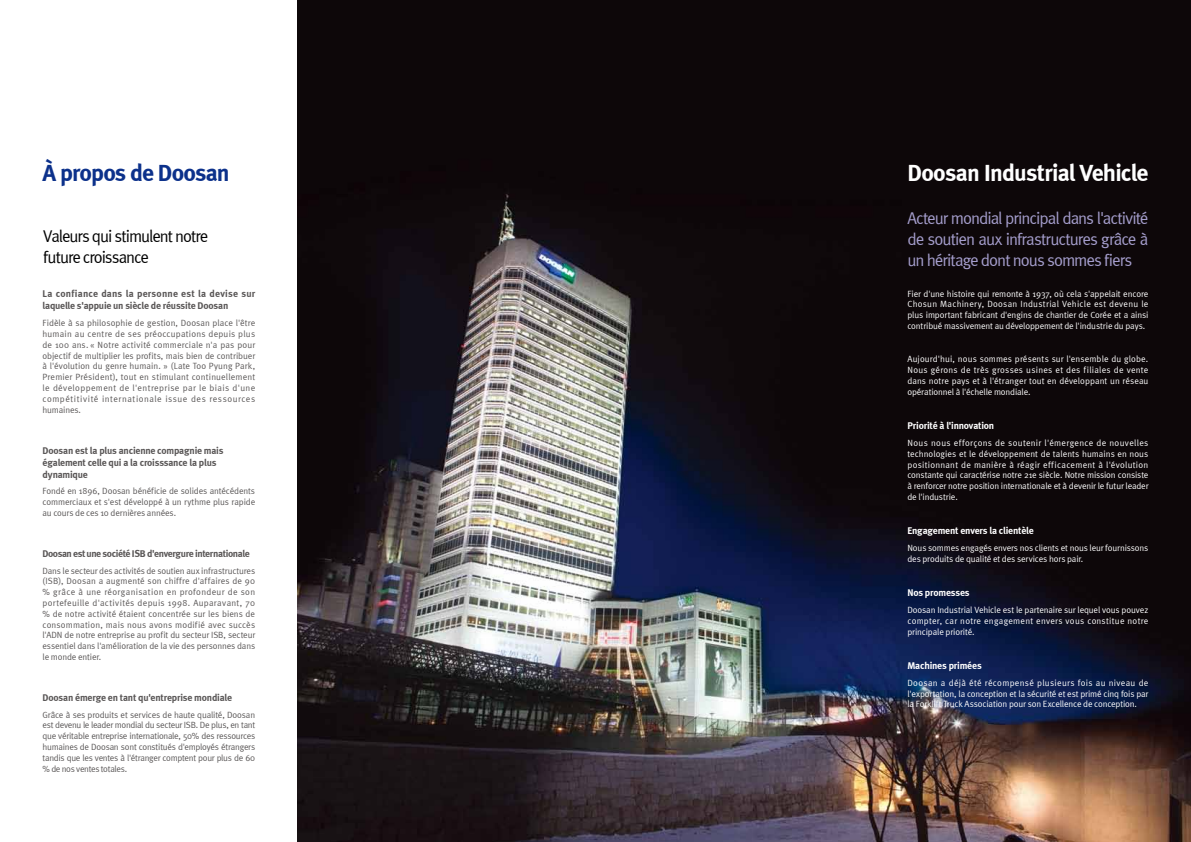
<style>
.page{position:relative;width:1191px;height:842px;background:#fff}
.page>*{position:absolute;margin:0;border:0;box-sizing:border-box;transform-origin:0 0}
.t1{font:700 24px "Meta";letter-spacing:-.035em;color:#fff}
.t2{font:700 24px "Meta";letter-spacing:-.04em;color:#0c318b}
.t3{font:17px/21px "Meta Normal";letter-spacing:-.055em;color:#a59ecd;text-align:justify}
.t4{font:17px/20.4px "Meta Normal";letter-spacing:-.06em;color:#000}
.t5{font:700 10px/12px "Meta";letter-spacing:-.02em;color:#5a5757}
.t6{font:700 10px "Meta";letter-spacing:-.02em;color:#fff}
.t7{font:700 10px "Meta";letter-spacing:-.04em;color:#5a5757}
.t8{font:9px/10.8px "Meta Normal";letter-spacing:-.015em;color:#5a5757;text-align:justify}
.t9{font:9px/10.8px "Meta Normal";letter-spacing:-.015em;color:#fff;text-align:justify}
</style>
<div class="page">
<img style="left:298px;top:0;width:893px;height:842px">
<h1 class="t2" style="left:43px;top:158px;width:189px">À propos de Doosan</h1>
<h2 class="t4" style="left:43px;top:226px;width:167px">Valeurs qui stimulent notre future croissance</h2>
<p class="t5" style="left:43px;top:288px;width:214px">La confiance dans la personne est la devise sur laquelle s'appuie un siècle de réussite Doosan</p>
<p class="t8" style="left:43px;top:318px;width:214px">Fidèle à sa philosophie de gestion, Doosan place l'être humain au centre de ses préoccupations depuis plus de 100 ans. « Notre activité commerciale n'a pas pour objectif de multiplier les profits, mais bien de contribuer à l'évolution du genre humain. » (Late Too Pyung Park, Premier Président), tout en stimulant continuellement le développement de l'entreprise par le biais d'une compétitivité internationale issue des ressources humaines.</p>
<p class="t5" style="left:43px;top:444px;width:182px">Doosan est la plus ancienne compagnie mais également celle qui a la croisssance la plus dynamique</p>
<p class="t8" style="left:43px;top:486px;width:214px">Fondé en 1896, Doosan bénéficie de solides antécédents commerciaux et s'est développé à un rythme plus rapide au cours de ces 10 dernières années.</p>
<p class="t7" style="left:43px;top:547px;width:209px">Doosan est une société ISB d'envergure internationale</p>
<p class="t8" style="left:43px;top:565px;width:214px">Dans le secteur des activités de soutien aux infrastructures (ISB), Doosan a augmenté son chiffre d'affaires de 90 % grâce à une réorganisation en profondeur de son portefeuille d'activités depuis 1998. Auparavant, 70 % de notre activité étaient concentrée sur les biens de consommation, mais nous avons modifié avec succès l'ADN de notre entreprise au profit du secteur ISB, secteur essentiel dans l'amélioration de la vie des personnes dans le monde entier.</p>
<p class="t5" style="left:43px;top:691px;width:191px">Doosan émerge en tant qu'entreprise mondiale</p>
<p class="t8" style="left:43px;top:709px;width:214px">Grâce à ses produits et services de haute qualité, Doosan est devenu le leader mondial du secteur ISB. De plus, en tant que véritable entreprise internationale, 50% des ressources humaines de Doosan sont constitués d'employés étrangers tandis que les ventes à l'étranger comptent pour plus de 60 % de nos ventes totales.</p>
<h1 class="t1" style="left:907px;top:158px;width:242px">Doosan Industrial Vehicle</h1>
<h2 class="t3" style="left:907px;top:208px;width:242px">Acteur mondial principal dans l'activité de soutien aux infrastructures grâce à un héritage dont nous sommes fiers</h2>
<p class="t9" style="left:907px;top:288px;width:242px">Fier d'une histoire qui remonte à 1937, où cela s'appelait encore Chosun Machinery, Doosan Industrial Vehicle est devenu le plus important fabricant d'engins de chantier de Corée et a ainsi contribué massivement au développement de l'industrie du pays.</p>
<p class="t9" style="left:907px;top:354px;width:242px">Aujourd'hui, nous sommes présents sur l'ensemble du globe.<br>Nous gérons de très grosses usines et des filiales de vente dans notre pays et à l'étranger tout en développant un réseau opérationnel à l'échelle mondiale.</p>
<p class="t6" style="left:907px;top:420px;width:88px">Priorité à l'innovation</p>
<p class="t9" style="left:907px;top:437px;width:242px">Nous nous efforçons de soutenir l'émergence de nouvelles technologies et le développement de talents humains en nous positionnant de manière à réagir efficacement à l'évolution constante qui caractérise notre 21e siècle. Notre mission consiste à renforcer notre position internationale et à devenir le futur leader de l'industrie.</p>
<p class="t6" style="left:907px;top:525px;width:128px">Engagement envers la clientèle</p>
<p class="t9" style="left:907px;top:542px;width:242px">Nous sommes engagés envers nos clients et nous leur fournissons des produits de qualité et des services hors pair.</p>
<p class="t6" style="left:907px;top:587px;width:64px">Nos promesses</p>
<p class="t9" style="left:907px;top:604px;width:242px">Doosan Industrial Vehicle est le partenaire sur lequel vous pouvez compter, car notre engagement envers vous constitue notre principale priorité.</p>
<p class="t6" style="left:907px;top:660px;width:76px">Machines primées</p>
<p class="t9" style="left:907px;top:677px;width:242px">Doosan a déjà été récompensé plusieurs fois au niveau de l'exportation, la conception et la sécurité et est primé cinq fois par la Forklift Truck Association pour son Excellence de conception.</p>
</div>
